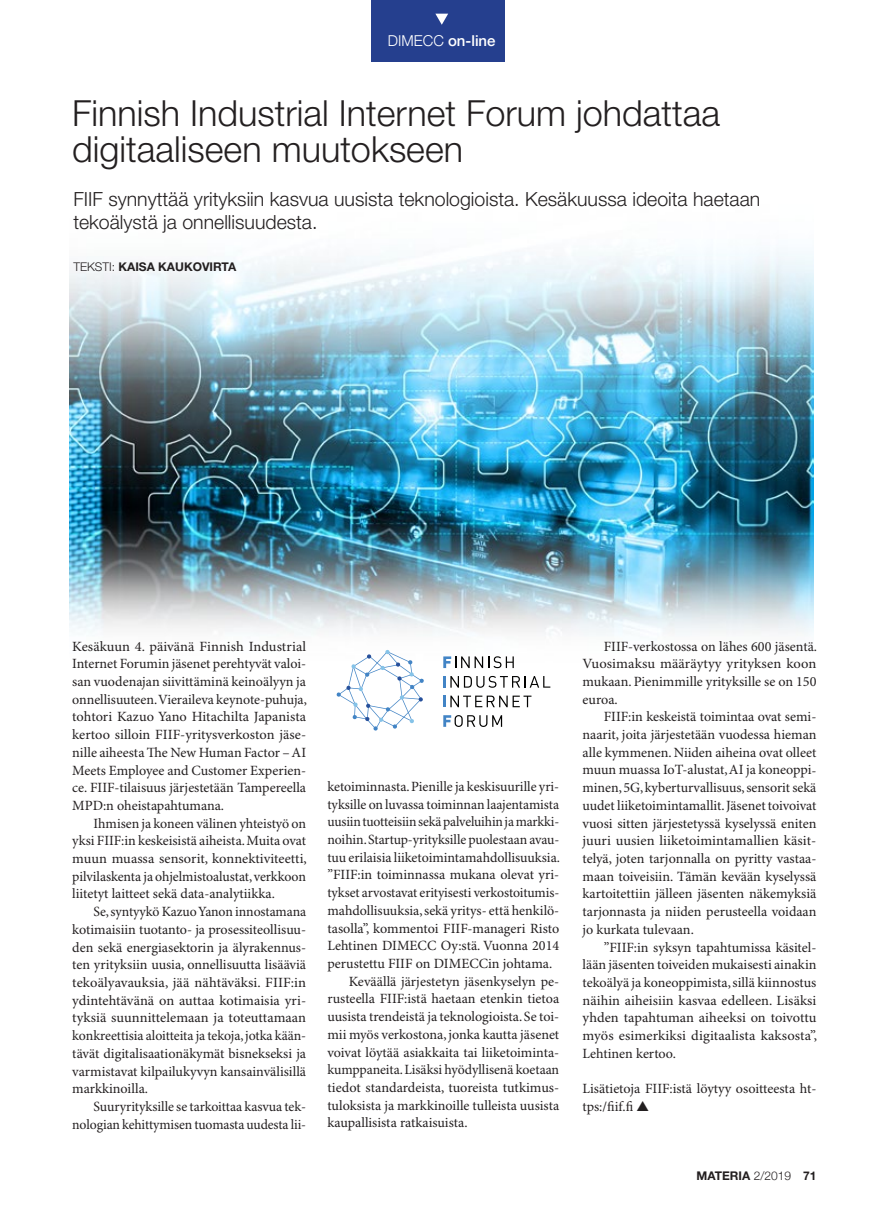
<style>
.page{position:relative;width:893px;height:1221px;background:#fff}
.page>*{position:absolute;margin:0;border:0;box-sizing:border-box;transform-origin:0 0}
.t1{font:300 36px/36px "Helvetica Neue LT Std";color:#231f20}
.t2{font:300 19.5px/23.4px "Helvetica Neue LT Std";color:#231f20}
.t3{font:500 15px "Helvetica Neue";color:#fff}
.t4{font:14.1px/17.7px "Minion Pro";letter-spacing:-.005em;color:#231f20;text-align:justify}
.t5{font:700 12px "Helvetica Neue LT Std";color:#231f20}
.s1{font-weight:300}
.s2{font-family:"Helvetica Neue";font-weight:300}
</style>
<div class="page">
<img style="left:70px;top:251px;width:744px;height:425px">
<div style="left:371px;top:0;width:133px;height:62px;background:#253f8e"></div>
<svg style="left:435px;top:14px;width:13px;height:11px"></svg>
<svg style="left:443px;top:656px;width:71px;height:12px"></svg>
<svg style="left:443px;top:676px;width:107px;height:11px"></svg>
<svg style="left:443px;top:695px;width:88px;height:12px"></svg>
<svg style="left:443px;top:715px;width:59px;height:12px"></svg>
<svg style="left:336px;top:649px;width:88px;height:81px"></svg>
<p class="t3" style="left:388px;top:28px;width:109px"><span class="s1">DIMECC</span> on-line</p>
<h1 class="t1" style="left:72px;top:94px;width:649px">Finnish Industrial Internet Forum johdattaa digitaaliseen muutokseen</h1>
<h2 class="t2" style="left:73px;top:186px;width:688px">FIIF synnyttää yrityksiin kasvua uusista teknologioista. Kesäkuussa ideoita haetaan tekoälystä ja onnellisuudesta.</h2>
<p class="t5" style="left:73px;top:259px;width:164px"><span class="s1">TEKSTI:</span> KAISA KAUKOVIRTA</p>
<p class="t4" style="left:72px;top:637px;width:236px">Kesäkuun 4. päivänä Finnish Industrial Internet Forumin jäsenet perehtyvät valoi&shy;san vuodenajan siivittäminä keinoälyyn ja onnellisuuteen. Vieraileva keynote-puhuja, tohtori Kazuo Yano Hitachilta Japanista kertoo silloin FIIF-yritysverkoston jäse&shy;nille aiheesta The New Human Factor – AI Meets Employee and Customer Experien&shy;ce. FIIF-tilaisuus järjestetään Tampereella MPD:n oheistapahtumana.</p>
<p class="t4" style="left:72px;top:814px;width:236px;text-indent:21px">Ihmisen ja koneen välinen yhteistyö on yksi FIIF:in keskeisistä aiheista. Muita ovat muun muassa sensorit, konnektiviteetti, pilvilaskenta ja ohjelmistoalustat, verkkoon liitetyt laitteet sekä data-analytiikka.</p>
<p class="t4" style="left:72px;top:903px;width:235px;text-indent:21px">Se, syntyykö Kazuo Yanon innostamana kotimaisiin tuotanto- ja prosessiteollisuu&shy;den sekä energiasektorin ja älyrakennus&shy;ten yrityksiin uusia, onnellisuutta lisääviä tekoälyavauksia, jää nähtäväksi. FIIF:in ydintehtävänä on auttaa kotimaisia yri&shy;tyksiä suunnittelemaan ja toteuttamaan konkreettisia aloitteita ja tekoja, jotka kään&shy;tävät digitalisaationäkymät bisnekseksi ja varmistavat kilpailukyvyn kansainvälisillä markkinoilla.</p>
<p class="t4" style="left:72px;top:1098px;width:235px;text-align:right">Suuryrityksille se tarkoittaa kasvua tek&shy;nologian kehittymisen tuomasta uudesta lii-</p>
<p class="t4" style="left:327px;top:778px;width:233px">ketoiminnasta. Pienille ja keskisuurille yri-</p>
<p class="t4" style="left:327px;top:795px;width:233px">tyksille on luvassa toiminnan laajentamista</p>
<p class="t4" style="left:327px;top:813px;width:233px">uusiin tuotteisiin sekä palveluihin ja markki-</p>
<p class="t4" style="left:327px;top:831px;width:233px">noihin. Startup-yrityksille puolestaan avau-</p>
<p class="t4" style="left:327px;top:849px;width:234px">tuu erilaisia liiketoimintamahdollisuuksia.</p>
<p class="t4" style="left:327px;top:866px;width:233px">”FIIF:in toiminnassa mukana olevat yri-</p>
<p class="t4" style="left:327px;top:884px;width:233px">tykset arvostavat erityisesti verkostoitumis-</p>
<p class="t4" style="left:327px;top:902px;width:233px">mahdollisuuksia, sekä yritys- että henkilö-</p>
<p class="t4" style="left:327px;top:919px;width:233px">tasolla”, kommentoi FIIF-manageri Risto</p>
<p class="t4" style="left:327px;top:937px;width:233px">Lehtinen DIMECC Oy:stä. Vuonna 2014</p>
<p class="t4" style="left:327px;top:955px;width:226px">perustettu FIIF on DIMECCin johtama.</p>
<p class="t4" style="left:349px;top:972px;width:212px">Keväällä järjestetyn jäsenkyselyn pe-</p>
<p class="t4" style="left:327px;top:990px;width:233px">rusteella FIIF:istä haetaan etenkin tietoa</p>
<p class="t4" style="left:327px;top:1008px;width:233px">uusista trendeistä ja teknologioista. Se toi-</p>
<p class="t4" style="left:327px;top:1026px;width:233px">mii myös verkostona, jonka kautta jäsenet</p>
<p class="t4" style="left:327px;top:1043px;width:233px">voivat löytää asiakkaita tai liiketoiminta-</p>
<p class="t4" style="left:327px;top:1061px;width:233px">kumppaneita. Lisäksi hyödyllisenä koetaan</p>
<p class="t4" style="left:327px;top:1079px;width:233px">tiedot standardeista, tuoreista tutkimus-</p>
<p class="t4" style="left:327px;top:1096px;width:233px">tuloksista ja markkinoille tulleista uusista</p>
<p class="t4" style="left:327px;top:1114px;width:142px">kaupallisista ratkaisuista.</p>
<p class="t4" style="left:583px;top:637px;width:236px;text-indent:21px">FIIF-verkostossa on lähes 600 jäsentä.<br>Vuosimaksu määräytyy yrityksen koon mukaan. Pienimmille yrityksille se on 150 euroa.</p>
<p class="t4" style="left:583px;top:708px;width:235px;text-indent:21px">FIIF:in keskeistä toimintaa ovat semi&shy;naarit, joita järjestetään vuodessa hieman alle kymmenen. Niiden aiheina ovat olleet muun muassa IoT-alustat, AI ja koneoppi&shy;minen, 5G, kyberturvallisuus, sensorit sekä uudet liiketoimintamallit. Jäsenet toivoivat vuosi sitten järjestetyssä kyselyssä eniten juuri uusien liiketoimintamallien käsit&shy;telyä, joten tarjonnalla on pyritty vastaa&shy;maan toiveisiin. Tämän kevään kyselyssä kartoitettiin jälleen jäsenten näkemyksiä tarjonnasta ja niiden perusteella voidaan jo kurkata tulevaan.</p>
<p class="t4" style="left:583px;top:938px;width:236px;text-indent:21px">”FIIF:in syksyn tapahtumissa käsitel&shy;lään jäsenten toiveiden mukaisesti ainakin tekoälyä ja koneoppimista, sillä kiinnostus näihin aiheisiin kasvaa edelleen. Lisäksi yhden tapahtuman aiheeksi on toivottu myös esimerkiksi digitaalista kaksosta”, Lehtinen kertoo.</p>
<p class="t4" style="left:583px;top:1080px;width:235px">Lisätietoja FIIF:istä löytyy osoitteesta ht&shy;tps:/fiif.fi ▲</p>
<p class="t5" style="left:697px;top:1168px;width:121px">MATERIA <span class="s2">2/2019</span> 71</p>
</div>
